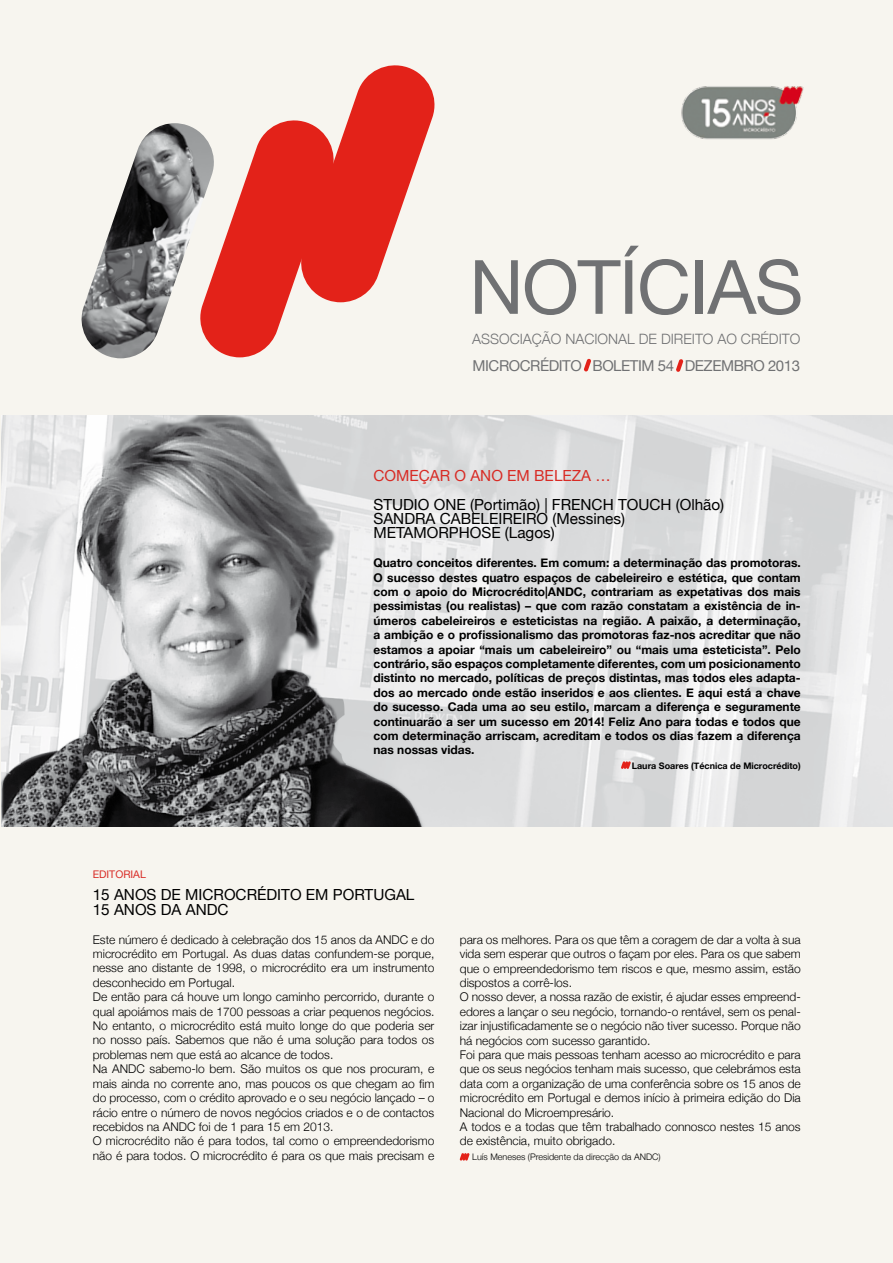
<style>
.page{position:relative;width:893px;height:1263px;background:#f7f5ef}
.page>*{position:absolute;margin:0;border:0;box-sizing:border-box;transform-origin:0 0}
.t1{font:75px "Helvetica Neue";color:#707173}
.t2{font:15.3px/14.4px "Helvetica Neue";color:#000}
.t3{font:15.3px "Helvetica Neue";color:#d82b25}
.t4{font:15px "Helvetica Neue";letter-spacing:-.03em;color:#707173}
.t5{font:300 14.25px "Helvetica Neue";color:#707173}
.t6{font:300 12px/14.4px "Helvetica Neue";color:#000}
.t7{font:700 12px/14.4px "Helvetica Neue";color:#000;text-align:justify}
.t8{font:10.5px "Helvetica Neue";color:#d82b25}
.t9{font:300 9px "Helvetica Neue";color:#000}
.t10{font:700 9px "Helvetica Neue";color:#000}
</style>
<div class="page">
<img style="left:81px;top:123px;width:114px;height:235px">
<svg style="left:195px;top:65px;width:240px;height:292px"></svg>
<img style="left:1px;top:416px;width:892px;height:410px">
<svg style="left:460px;top:1153px;width:10px;height:7px"></svg>
<svg style="left:621px;top:761px;width:10px;height:8px"></svg>
<svg style="left:676px;top:359px;width:7px;height:13px"></svg>
<svg style="left:584px;top:359px;width:7px;height:12px"></svg>
<img style="left:681px;top:86px;width:123px;height:54px">
<h1 class="t1" style="left:619px;top:242px;width:59px">ÍCIAS</h1>
<p class="t5" style="left:472px;top:330px;width:330px">ASSOCIAÇÃO NACIONAL DE DIREITO AO CRÉDITO</p>
<p class="t4" style="left:473px;top:356px;width:23px">MICROCRÉDITO</p>
<p class="t4" style="left:592px;top:356px;width:11px">BOL</p>
<p class="t4" style="left:621px;top:356px;width:124px">ETI M 54 DEZEMBRO</p>
<p class="t4" style="left:768px;top:356px;width:34px">2013</p>
<h1 class="t1" style="left:469px;top:242px;width:50px">NOT</h1>
<p class="t3" style="left:373px;top:466px;width:239px">COMEÇAR O ANO EM BELEZA …</p>
<p class="t2" style="left:373px;top:497px;width:11px">STUDIO</p>
<p class="t2" style="left:434px;top:497px;width:196px">ON E (PORTIMÃO) | FRENCH TOUC</p>
<p class="t2" style="left:660px;top:497px;width:65px">H (OLHÃO)</p>
<p class="t2" style="left:373px;top:511px;width:12px">SANDRA</p>
<p class="t2" style="left:440px;top:511px;width:12px">CAB</p>
<p class="t2" style="left:471px;top:511px;width:61px">ELEIREIRO</p>
<p class="t2" style="left:373px;top:511px;width:253px;text-indent:179px">(MESSINES)<br>METAMORPHOSE (LAGOS)</p>
<p class="t7" style="left:373px;top:555px;width:429px">Quatro conceitos diferentes. Em comum: a determinação das promotoras.<br>O sucesso destes quatro espaços de cabeleireiro e estética, que contam com o apoio do Microcrédito|ANDC, contrariam as expetativas dos mais pessimistas (ou realistas) – que com razão constatam a existência de in&shy;úmeros cabeleireiros e esteticistas na região. A paixão, a determinação, a ambição e o profissionalismo das promotoras faz-nos acreditar que não estamos a apoiar “mais um cabeleireiro” ou “mais uma esteticista”. Pelo contrário, são espaços completamente diferentes, com um posicionamento distinto no mercado, políticas de preços distintas, mas todos eles adapta&shy;dos ao mercado onde estão inseridos e aos clientes. E aqui está a chave do sucesso. Cada uma ao seu estilo, marcam a diferença e seguramente continuarão a ser um sucesso em 2014! Feliz Ano para todas e todos que com determinação arriscam, acreditam e todos os dias fazem a diferença nas nossas vidas.</p>
<p class="t10" style="left:632px;top:760px;width:170px">Laura Soares (Técnica de Microcrédito)</p>
<p class="t8" style="left:93px;top:868px;width:55px">EDITORIAL</p>
<p class="t2" style="left:93px;top:888px;width:323px">15 ANOS DE MICROCRÉDITO EM PORTUGAL<br>15 ANOS DA ANDC</p>
<p class="t6" style="left:93px;top:932px;width:343px">Este número é dedicado à celebração dos 15 anos da ANDC e do microcrédito em Portugal. As duas datas confundem-se porque, nesse ano distante de 1998, o microcrédito era um instrumento desconhecido em Portugal.<br>De então para cá houve um longo caminho percorrido, durante o qual apoiámos mais de 1700 pessoas a criar pequenos negócios.<br>No entanto, o microcrédito está muito longe do que poderia ser no nosso país. Sabemos que não é uma solução para todos os problemas nem que está ao alcance de todos.<br>Na ANDC sabemo-lo bem. São muitos os que nos procuram, e mais ainda no corrente ano, mas poucos os que chegam ao fim do processo, com o crédito aprovado e o seu negócio lançado – o rácio entre o número de novos negócios criados e o de contactos recebidos na ANDC foi de 1 para 15 em 2013.<br>O microcrédito não é para todos, tal como o empreendedorismo não é para todos. O microcrédito é para os que mais precisam e</p>
<p class="t6" style="left:460px;top:932px;width:343px">para os melhores. Para os que têm a coragem de dar a volta à sua vida sem esperar que outros o façam por eles. Para os que sabem que o empreendedorismo tem riscos e que, mesmo assim, estão dispostos a corrê-los.<br>O nosso dever, a nossa razão de existir, é ajudar esses empreend&shy;edores a lançar o seu negócio, tornando-o rentável, sem os penal&shy;izar injustificadamente se o negócio não tiver sucesso. Porque não há negócios com sucesso garantido.<br>Foi para que mais pessoas tenham acesso ao microcrédito e para que os seus negócios tenham mais sucesso, que celebrámos esta data com a organização de uma conferência sobre os 15 anos de microcrédito em Portugal e demos início à primeira edição do Dia Nacional do Microempresário.<br>A todos e a todas que têm trabalhado connosco nestes 15 anos de existência, muito obrigado.</p>
<p class="t9" style="left:472px;top:1151px;width:190px">Luís Meneses (Presidente da direcção da ANDC)</p>
</div>
